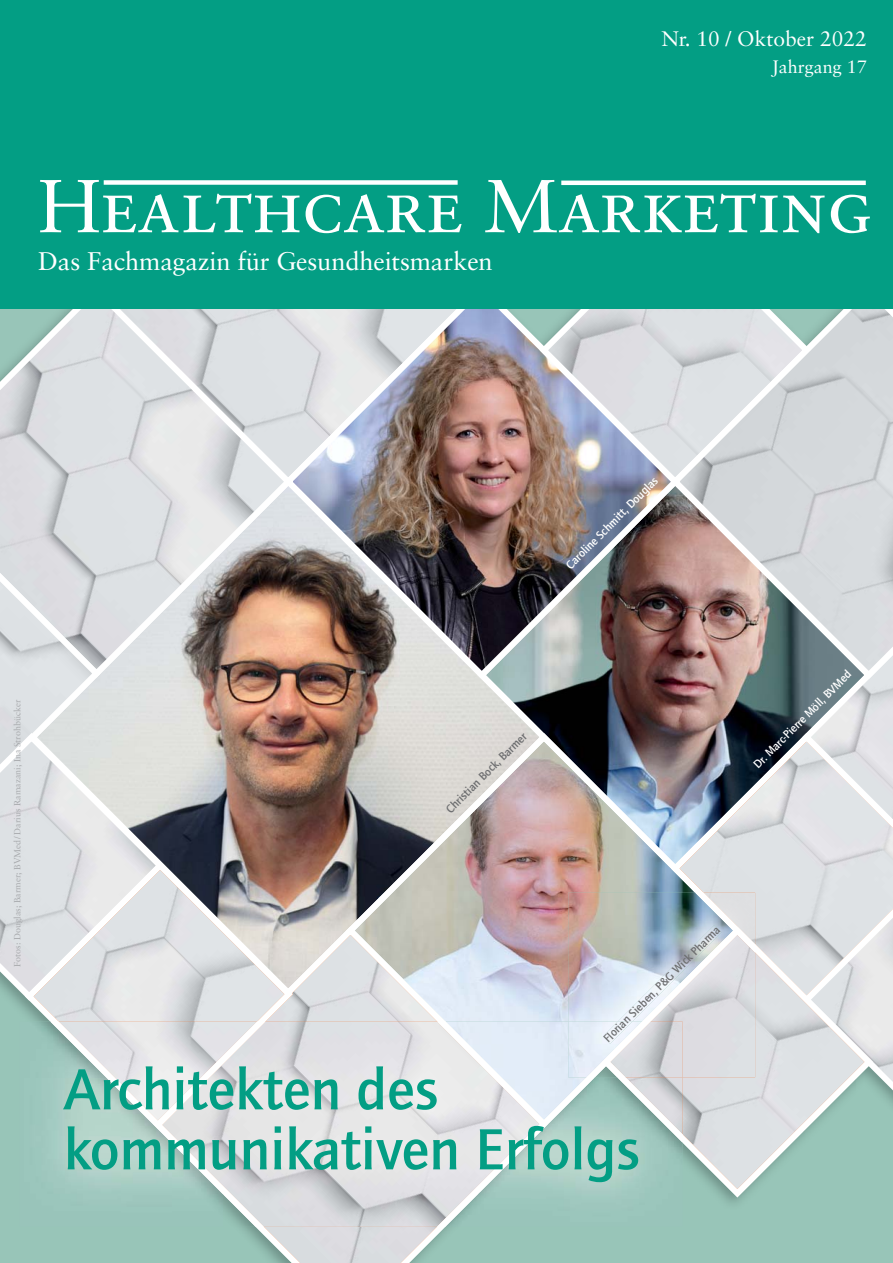
<style>
.page{position:relative;width:893px;height:1263px;background:#fff}
.page>*{position:absolute;margin:0;border:0;box-sizing:border-box;transform-origin:0 0}
.t1{font:75px "Sabon Roman SC";letter-spacing:-.005em;color:#fff}
.t2{font:500 60px/60px "Quay Sans ITC Std";color:#039e84}
.t3{font:25.5px "Sabon";letter-spacing:-.005em;color:#fff}
.t4{font:21px "Sabon";color:#fff}
.t5{font:18px "Sabon";color:#fff}
.t6{font:500 12px "Quay Sans ITC Std";color:#fff}
.t7{font:500 12px "Quay Sans ITC Std";color:#6d6e70}
.t8{font:9px "Sabon";color:#a7a9ac}
.s1{color:#6d6f71}
</style>
<div class="page">
<img style="left:160px;top:682px;width:313px;height:244px">
<svg style="left:0;top:308px;width:280px;height:374px;background:#c0bebb"></svg>
<svg style="left:88px;top:308px;width:192px;height:182px;background:#dcdfe2"></svg>
<img style="left:473px;top:684px;width:325px;height:49px">
<img style="left:280px;top:308px;width:387px;height:376px">
<img style="left:346px;top:733px;width:325px;height:289px">
<svg style="left:153px;top:926px;width:395px;height:337px;background:#c9d4d5"></svg>
<img style="left:671px;top:733px;width:127px;height:193px">
<svg style="left:798px;top:684px;width:95px;height:456px;background:#d6dbdd"></svg>
<svg style="left:683px;top:926px;width:190px;height:272px;background:#cbd8d6"></svg>
<svg style="left:535px;top:308px;width:132px;height:182px;background:#bdbfc5"></svg>
<svg style="left:667px;top:308px;width:226px;height:376px;background:#c5c4c5"></svg>
<svg style="left:0;top:473px;width:160px;height:256px;background:#dbdee1"></svg>
<svg style="left:0;top:729px;width:169px;height:276px;background:#d7dada"></svg>
<svg style="left:25px;top:861px;width:268px;height:161px;background:#d1d1d3"></svg>
<div style="left:0;top:0;width:893px;height:308px;background:#039e84"></div>
<div style="left:104px;top:180px;width:354px;height:5px;background:#fff"></div>
<hr style="left:561px;top:181px;width:305px;height:4px;background:#fff">
<img style="left:568px;top:893px;width:74px;height:129px">
<img style="left:642px;top:893px;width:53px;height:32px">
<img style="left:695px;top:893px;width:60px;height:33px">
<div style="left:683px;top:1022px;width:72px;height:55px;background:#dddde2"></div>
<img style="left:721px;top:926px;width:34px;height:96px">
<img style="left:618px;top:925px;width:103px;height:97px">
<img style="left:548px;top:1022px;width:47px;height:102px">
<img style="left:153px;top:1022px;width:395px;height:205px">
<img style="left:617px;top:1077px;width:66px;height:66px">
<img style="left:50px;top:1022px;width:215px;height:107px">
<img style="left:568px;top:1022px;width:18px;height:55px">
<img style="left:586px;top:1022px;width:16px;height:55px">
<img style="left:650px;top:1022px;width:33px;height:55px">
<img style="left:602px;top:1022px;width:48px;height:55px">
<img style="left:603px;top:1022px;width:29px;height:22px">
<p class="t4" style="left:661px;top:30px;width:207px">Nr. 10 / Oktober 2022</p>
<p class="t5" style="left:772px;top:59px;width:97px">Jahrgang 17</p>
<p class="t1" style="left:38px;top:175px;width:835px">Healthcare Marketing</p>
<p class="t3" style="left:38px;top:250px;width:456px">Das Fachmagazin für Gesundheitsmarken</p>
<p class="t8" style="left:14px;top:967px;width:268px;rotate:-90deg">Fotos: Douglas; Barmer; BVMed / Darius Ramazani; Ina Strohbücker</p>
<p class="t6" style="left:565px;top:564px;width:126px;rotate:-45deg">Caroline Schmitt, Douglas</p>
<p class="t7" style="left:445px;top:808px;width:110px;rotate:-45deg">Christian Bock, Barmer</p>
<p class="t6" style="left:752px;top:763px;width:135px;rotate:-45deg">Dr. Marc-Pierre Möll, BVMed</p>
<p class="t7" style="left:602px;top:1037px;width:161px;rotate:-45deg"><span class="s1">Florian</span> Sieben, P&amp;G Wick Pharma</p>
<p class="t2" style="left:64px;top:1063px;width:577px">Architekten des kommunikativen Erfolgs</p>
</div>
